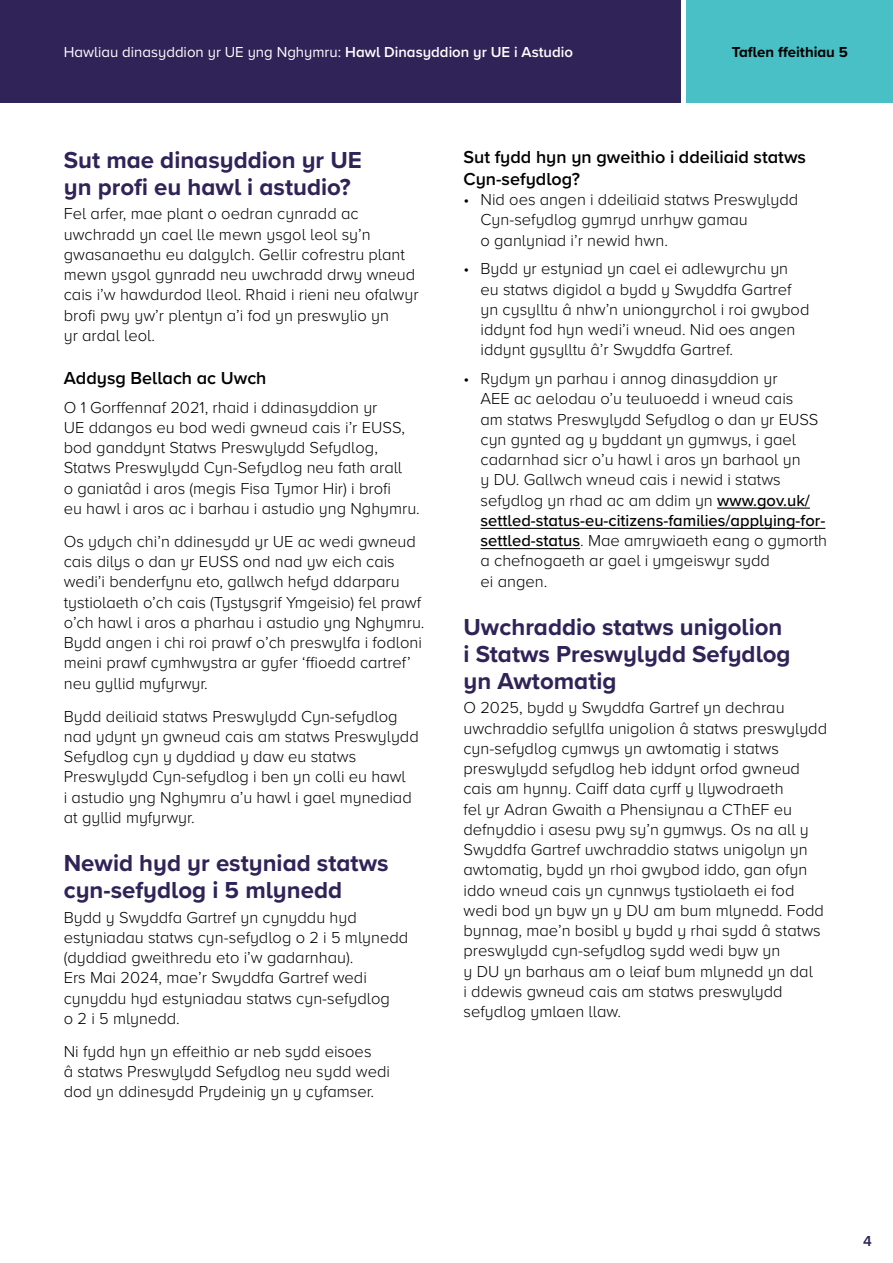
<style>
.page{position:relative;width:893px;height:1263px;background:#fff}
.page>*{position:absolute;margin:0;border:0;box-sizing:border-box;transform-origin:0 0}
.H3_Sub_Heading{font:700 24px/27px "Proxima Nova";color:#2f2358}
.H4_Sub_sub_heading_no_space{font:600 18px/21.8px "Proxima Nova";color:#000}
.H4_Sub_sub_heading{font:600 18px "Proxima Nova";color:#000}
.Body_Text{font:300 16.5px/20.2px "Proxima Nova";color:#000}
.Last_Bullet{font:300 16.5px/20.2px "Proxima Nova";color:#000}
.Bullets{font:300 16.5px/20.2px "Proxima Nova";color:#000}
.t1{font:15px "Proxima Nova";color:#fff}
.t2{font:700 15px "Proxima Nova";color:#000}
.t3{font:600 15px "Proxima Nova";color:#2f2358}
.s1{font-weight:600}
.s2{font-weight:500}
</style>
<div class="page">
<div style="left:0;top:0;width:680px;height:102px;background:#2f2358"></div>
<div style="left:687px;top:0;width:206px;height:102px;background:#49bfc6"></div>
<hr style="left:717px;top:508px;width:93px;height:1px;background:#000">
<hr style="left:480px;top:528px;width:345px;height:1px;background:#000">
<hr style="left:480px;top:548px;width:100px;height:1px;background:#000">
<p class="t1" style="left:64px;top:41px;width:511px">Hawliau dinasyddion yr UE yng Nghymru: <span class="s1">Hawl Dinasyddion yr UE i Astudio</span></p>
<p class="t2" style="left:732px;top:41px;width:118px">Taflen ffeithiau 5</p>
<h3 class="H3_Sub_Heading" style="left:64px;top:146px;width:300px">Sut mae dinasyddion yr UE yn profi eu hawl i astudio?</h3>
<p class="Body_Text" style="left:64px;top:203px;width:356px">Fel arfer, mae plant o oedran cynradd ac uwchradd yn cael lle mewn ysgol leol sy’n gwasanaethu eu dalgylch. Gellir cofrestru plant mewn ysgol gynradd neu uwchradd drwy wneud cais i’w hawdurdod lleol. Rhaid i rieni neu ofalwyr brofi pwy yw’r plentyn a’i fod yn preswylio yn<br>yr ardal leol.</p>
<h4 class="H4_Sub_sub_heading" style="left:64px;top:364px;width:204px">Addysg Bellach ac Uwch</h4>
<p class="Body_Text" style="left:64px;top:396px;width:358px">O 1 Gorffennaf 2021, rhaid i ddinasyddion yr<br>UE ddangos eu bod wedi gwneud cais i’r EUSS, bod ganddynt Statws Preswylydd Sefydlog, Statws Preswylydd Cyn-Sefydlog neu fath arall<br>o ganiatâd i aros (megis Fisa Tymor Hir) i brofi<br>eu hawl i aros ac i barhau i astudio yng Nghymru.</p>
<p class="Body_Text" style="left:64px;top:530px;width:362px">Os ydych chi’n ddinesydd yr UE ac wedi gwneud cais dilys o dan yr EUSS ond nad yw eich cais wedi’i benderfynu eto, gallwch hefyd ddarparu tystiolaeth o’ch cais (Tystysgrif Ymgeisio) fel prawf o’ch hawl i aros a pharhau i astudio yng Nghymru.<br>Bydd angen i chi roi prawf o’ch preswylfa i fodloni meini prawf cymhwystra ar gyfer ‘ffioedd cartref’ neu gyllid myfyrwyr.</p>
<p class="Body_Text" style="left:64px;top:705px;width:356px">Bydd deiliaid statws Preswylydd Cyn-sefydlog nad ydynt yn gwneud cais am statws Preswylydd Sefydlog cyn y dyddiad y daw eu statws Preswylydd Cyn-sefydlog i ben yn colli eu hawl<br>i astudio yng Nghymru a’u hawl i gael mynediad at gyllid myfyrwyr.</p>
<h3 class="H3_Sub_Heading" style="left:64px;top:849px;width:326px">Newid hyd yr estyniad statws cyn-sefydlog i 5 mlynedd</h3>
<p class="Body_Text" style="left:64px;top:906px;width:346px">Bydd y Swyddfa Gartref yn cynyddu hyd estyniadau statws cyn-sefydlog o 2 i 5 mlynedd (dyddiad gweithredu eto i’w gadarnhau).<br>Ers Mai 2024, mae’r Swyddfa Gartref wedi cynyddu hyd estyniadau statws cyn-sefydlog<br>o 2 i 5 mlynedd.</p>
<p class="Body_Text" style="left:64px;top:1040px;width:328px">Ni fydd hyn yn effeithio ar neb sydd eisoes<br>â statws Preswylydd Sefydlog neu sydd wedi dod yn ddinesydd Prydeinig yn y cyfamser.</p>
<h4 class="H4_Sub_sub_heading_no_space" style="left:463px;top:146px;width:344px">Sut fydd hyn yn gweithio i ddeiliaid statws<br>Cyn-sefydlog?</h4>
<p class="Bullets" style="left:480px;top:189px;width:319px;text-indent:-17px">• Nid oes angen i ddeiliaid statws Preswylydd<br>Cyn-sefydlog gymryd unrhyw gamau<br>o ganlyniad i’r newid hwn.</p>
<p class="Bullets" style="left:480px;top:258px;width:330px;text-indent:-17px">• Bydd yr estyniad yn cael ei adlewyrchu yn eu statws digidol a bydd y Swyddfa Gartref yn cysylltu â nhw’n uniongyrchol i roi gwybod iddynt fod hyn wedi’i wneud. Nid oes angen iddynt gysylltu â’r Swyddfa Gartref.</p>
<p class="Last_Bullet" style="left:480px;top:368px;width:348px;text-indent:-17px">• Rydym yn parhau i annog dinasyddion yr<br>AEE ac aelodau o’u teuluoedd i wneud cais<br>am statws Preswylydd Sefydlog o dan yr EUSS cyn gynted ag y byddant yn gymwys, i gael cadarnhad sicr o’u hawl i aros yn barhaol yn<br>y DU. Gallwch wneud cais i newid i statws sefydlog yn rhad ac am ddim yn <span class="s2">www.gov.uk/ settled-status-eu-citizens-families/applying-for&shy;settled-status</span>. Mae amrywiaeth eang o gymorth a chefnogaeth ar gael i ymgeiswyr sydd<br>ei angen.</p>
<h3 class="H3_Sub_Heading" style="left:463px;top:613px;width:329px">Uwchraddio statws unigolion i Statws Preswylydd Sefydlog yn Awtomatig</h3>
<p class="Body_Text" style="left:463px;top:697px;width:365px">O 2025, bydd y Swyddfa Gartref yn dechrau uwchraddio sefyllfa unigolion â statws preswylydd cyn-sefydlog cymwys yn awtomatig i statws preswylydd sefydlog heb iddynt orfod gwneud cais am hynny. Caiff data cyrff y llywodraeth<br>fel yr Adran Gwaith a Phensiynau a CThEF eu defnyddio i asesu pwy sy’n gymwys. Os na all y Swyddfa Gartref uwchraddio statws unigolyn yn awtomatig, bydd yn rhoi gwybod iddo, gan ofyn iddo wneud cais yn cynnwys tystiolaeth ei fod wedi bod yn byw yn y DU am bum mlynedd. Fodd bynnag, mae’n bosibl y bydd y rhai sydd â statws preswylydd cyn-sefydlog sydd wedi byw yn<br>y DU yn barhaus am o leiaf bum mlynedd yn dal<br>i ddewis gwneud cais am statws preswylydd sefydlog ymlaen llaw.</p>
<p class="t3" style="left:863px;top:1229px;width:10px">4</p>
</div>
